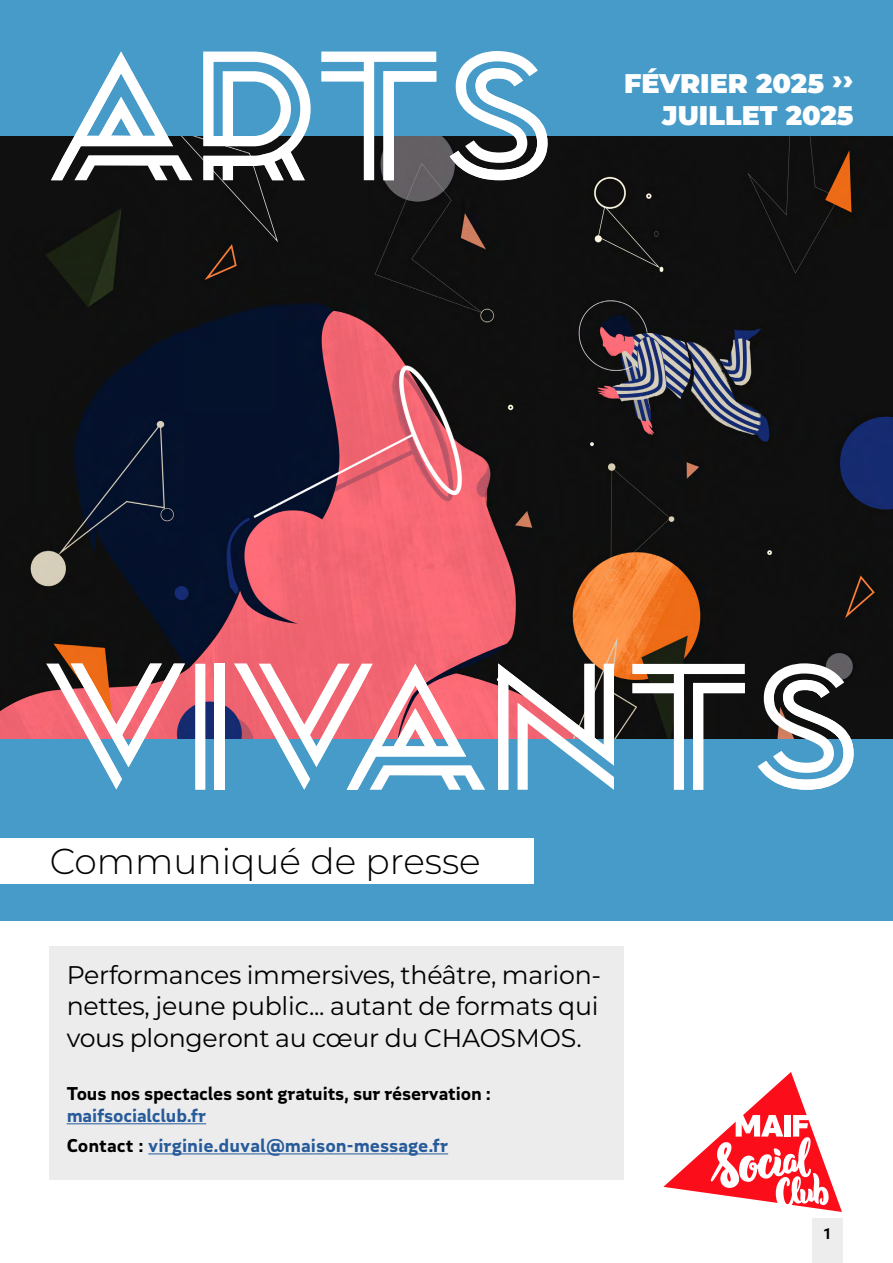
<style>
.page{position:relative;width:893px;height:1263px;background:#fff}
.page>*{position:absolute;margin:0;border:0;box-sizing:border-box;transform-origin:0 0}
.t1{font:300 36px "Montserrat";color:#000}
.t2{font:900 27px/32.4px "Montserrat";color:#fff;text-align:right}
.t3{font:25.5px/31.5px "Montserrat";letter-spacing:-.01em;color:#000;text-align:justify}
.t4{font:700 18px/30.2px "MAIF";letter-spacing:-.005em;color:#275b9b}
.t5{font:700 18px "MAIF";letter-spacing:-.01em;color:#000}
.t6{font:700 15.15px "Roboto";color:#000}
.s1{color:#000}
</style>
<div class="page">
<div style="left:812px;top:1218px;width:31px;height:45px;background:#ededed"></div>
<div style="left:0;top:0;width:893px;height:921px;background:#479bc9"></div>
<img style="left:0;top:137px;width:893px;height:601px">
<svg style="left:663px;top:1072px;width:179px;height:140px"></svg>
<div style="left:50px;top:946px;width:574px;height:234px;background:#ececec"></div>
<hr style="left:67px;top:1123px;width:139px;height:1px;background:#275b9b">
<hr style="left:148px;top:1153px;width:300px;height:1px;background:#275b9b">
<div style="left:0;top:838px;width:533px;height:46px;background:#fff"></div>
<svg style="left:51px;top:52px;width:142px;height:128px"></svg>
<svg style="left:321px;top:52px;width:115px;height:128px"></svg>
<svg style="left:450px;top:51px;width:97px;height:129px"></svg>
<svg style="left:203px;top:52px;width:108px;height:128px"></svg>
<svg style="left:46px;top:663px;width:139px;height:127px"></svg>
<svg style="left:195px;top:664px;width:30px;height:126px"></svg>
<div style="left:215px;top:663px;width:10px;height:126px;background:#fff"></div>
<svg style="left:498px;top:663px;width:116px;height:127px"></svg>
<svg style="left:632px;top:664px;width:113px;height:126px"></svg>
<svg style="left:758px;top:663px;width:96px;height:127px"></svg>
<svg style="left:234px;top:664px;width:251px;height:126px"></svg>
<p class="t2" style="left:624px;top:65px;width:231px">FÉVRIER 2025 ››<br>JUILLET 2025</p>
<h1 class="t1" style="left:50px;top:837px;width:433px">Communiqué de presse</h1>
<p class="t3" style="left:67px;top:958px;width:536px">Performances immersives, théâtre, marion&shy;nettes, jeune public... autant de formats qui vous plongeront au cœur du CHAOSMOS.</p>
<p class="t5" style="left:67px;top:1082px;width:426px">Tous nos spectacles sont gratuits, sur réservation :</p>
<p class="t4" style="left:67px;top:1099px;width:383px">maifsocialclub.fr<br><span class="s1">Contact :</span> virginie.duval@maison-message.fr</p>
<p class="t6" style="left:823px;top:1223px;width:10px">1</p>
</div>
